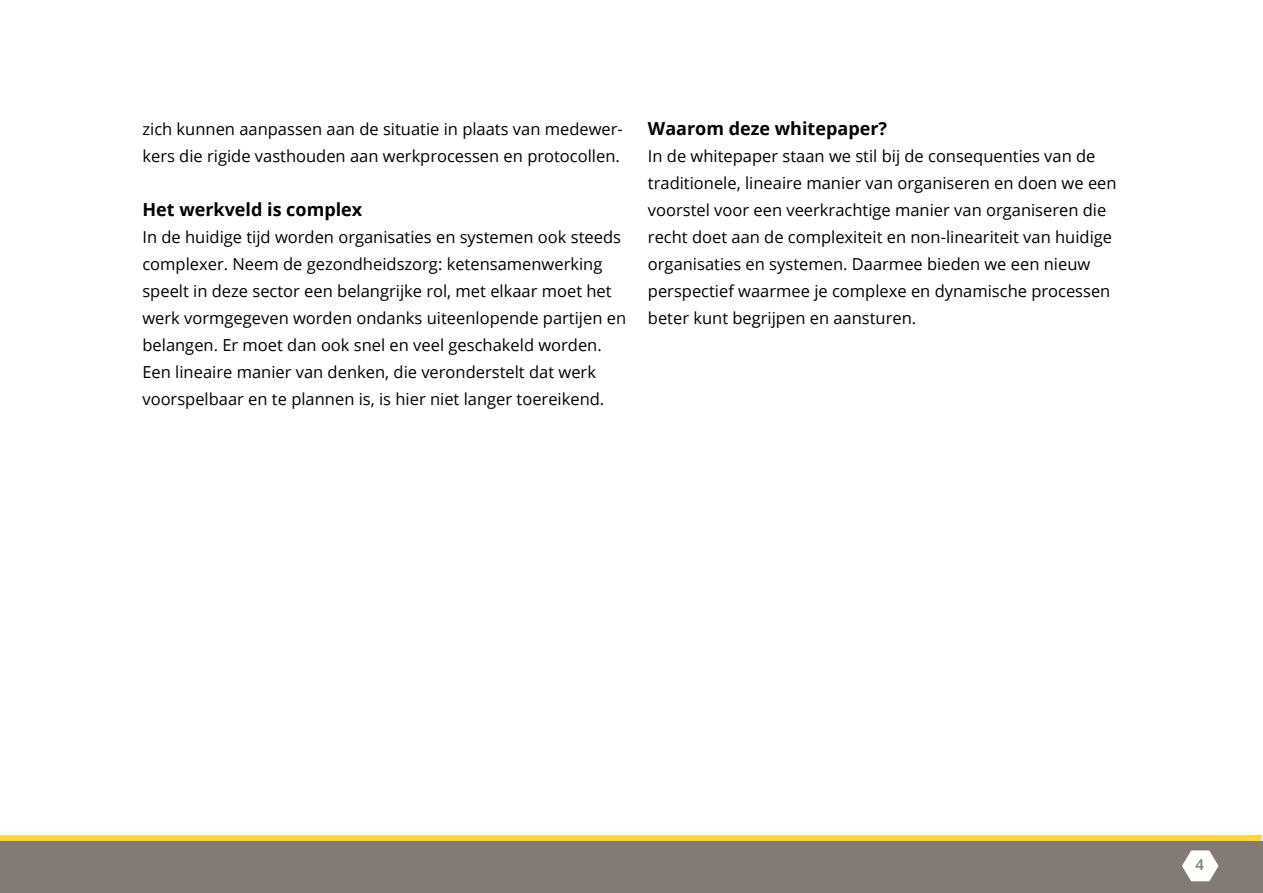
<style>
.page{position:relative;width:1263px;height:893px;background:#fff}
.page>*{position:absolute;margin:0;border:0;box-sizing:border-box;transform-origin:0 0}
.t1{font:700 18px "Open Sans";color:#000}
.t2{font:16.5px/27px "Open Sans";color:#000}
.t3{font:600 15px "Open Sans";color:#827a73}
</style>
<div class="page">
<svg style="left:1px;top:835px;width:1261px;height:7px;background:#ebca3d"></svg>
<div style="left:0;top:842px;width:1263px;height:51px;background:#827a73"></div>
<svg style="left:1182px;top:850px;width:36px;height:31px"></svg>
<p class="t2" style="left:142px;top:115px;width:482px">zich kunnen aanpassen aan de situatie in plaats van medewer&shy;kers die rigide vasthouden aan werkprocessen en protocollen.</p>
<p class="t1" style="left:142px;top:197px;width:221px">Het werkveld is complex</p>
<p class="t2" style="left:142px;top:223px;width:485px">In de huidige tijd worden organisaties en systemen ook steeds complexer. Neem de gezondheidszorg: ketensamenwerking speelt in deze sector een belangrijke rol, met elkaar moet het werk vormgegeven worden ondanks uiteenlopende partijen en belangen. Er moet dan ook snel en veel geschakeld worden.<br>Een lineaire manier van denken, die veronderstelt dat werk voorspelbaar en te plannen is, is hier niet langer toereikend.</p>
<p class="t1" style="left:648px;top:116px;width:241px">Waarom deze whitepaper?</p>
<p class="t2" style="left:648px;top:142px;width:470px">In de whitepaper staan we stil bij de consequenties van de traditionele, lineaire manier van organiseren en doen we een voorstel voor een veerkrachtige manier van organiseren die recht doet aan de complexiteit en non-lineariteit van huidige organisaties en systemen. Daarmee bieden we een nieuw perspectief waarmee je complexe en dynamische processen beter kunt begrijpen en aansturen.</p>
<p class="t3" style="left:1195px;top:855px;width:10px">4</p>
</div>
